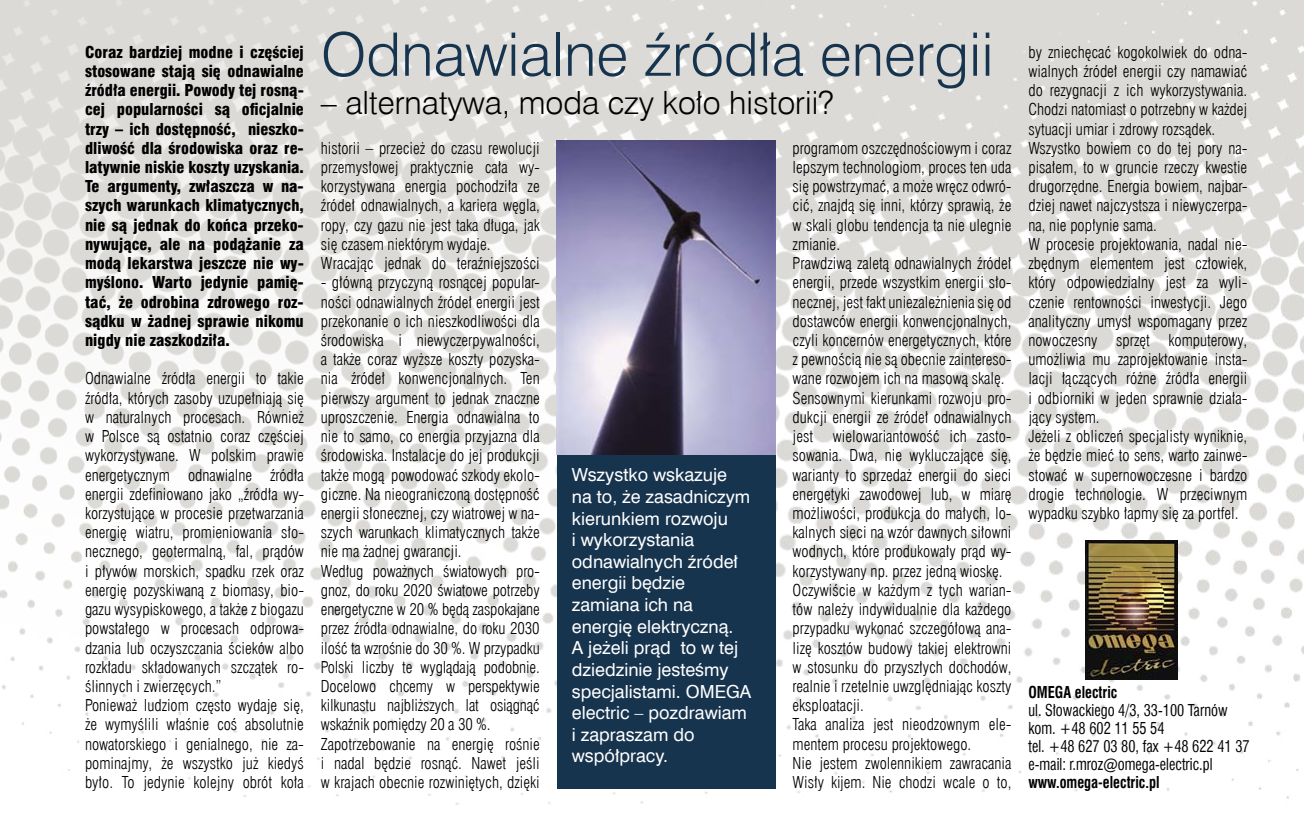
<style>
.page{position:relative;width:1304px;height:840px;background:#fff}
.page>*{position:absolute;margin:0;border:0;box-sizing:border-box;transform-origin:0 0}
.t1{font:60px "Swis 721 Lt EU";color:#17344f}
.t2{font:32px "Swis 721 Lt EU";color:#000}
.t3{font:18px/21.6px "Swis 721 EU Normal";color:#fff}
.t4{font:16px/19.2px "Swis 721 Lt Cn EU";color:#000}
.t5{font:16px/19.2px "Swis 721 Blk Cn EU";color:#000;text-align:justify}
.t6{font:16px/18px "Swis 721 Cn EU";color:#000;scale:.9 1}
.t7{font:700 16px "Swis 721 Cn EU";color:#000;scale:.9 1}
</style>
<div class="page">
<img style="left:0;top:0;width:1304px;height:805px">
<img style="left:557px;top:141px;width:219px;height:313px">
<div style="left:557px;top:454px;width:219px;height:333px;background:#17344f"></div>
<img style="left:1085px;top:540px;width:93px;height:139px">
<p class="t5" style="left:85px;top:43px;width:220px">Coraz bardziej modne i częściej stosowane stają się odnawialne źródła energii. Powody tej rosną&shy;cej popularności są oficjalnie trzy – ich dostępność, nieszko&shy;dliwość dla środowiska oraz re&shy;latywnie niskie koszty uzyskania.<br>Te argumenty, zwłaszcza w na&shy;szych warunkach klimatycznych, nie są jednak do końca przeko&shy;nywujące, ale na podążanie za modą lekarstwa jeszcze nie wy&shy;myślono. Warto jedynie pamię&shy;tać, że odrobina zdrowego roz&shy;sądku w żadnej sprawie nikomu nigdy nie zaszkodziła.</p>
<p class="t4" style="left:85px;top:369px;width:220px">Odnawialne źródła energii to takie źródła, których zasoby uzupełniają się w naturalnych procesach. Również w Polsce są ostatnio coraz częściej wykorzystywane. W polskim prawie energetycznym odnawialne źródła energii zdefiniowano jako „źródła wy&shy;korzystujące w procesie przetwarzania energię wiatru, promieniowania sło&shy;necznego, geotermalną, fal, prądów i pływów morskich, spadku rzek oraz energię pozyskiwaną z biomasy, bio&shy;gazu wysypiskowego, a także z biogazu powstałego w procesach odprowa&shy;dzania lub oczyszczania ścieków albo rozkładu składowanych szczątek ro&shy;ślinnych i zwierzęcych.”<br>Ponieważ ludziom często wydaje się, że wymyślili właśnie coś absolutnie nowatorskiego i genialnego, nie za&shy;pominajmy, że wszystko już kiedyś było. To jedynie kolejny obrót koła</p>
<h1 class="t1" style="left:321px;top:18px;width:674px">Odnawialne źródła energii</h1>
<h2 class="t2" style="left:321px;top:83px;width:515px">– alternatywa, moda czy koło historii?</h2>
<p class="t4" style="left:321px;top:138px;width:220px">historii – przecież do czasu rewolucji przemysłowej praktycznie cała wy&shy;korzystywana energia pochodziła ze źródeł odnawialnych, a kariera węgla, ropy, czy gazu nie jest taka długa, jak się czasem niektórym wydaje.<br>Wracając jednak do teraźniejszości</p>
<p class="t4" style="left:321px;top:273px;width:220px">- główną przyczyną rosnącej popular&shy;ności odnawialnych źródeł energii jest przekonanie o ich nieszkodliwości dla środowiska i niewyczerpywalności, a także coraz wyższe koszty pozyska&shy;nia źródeł konwencjonalnych. Ten pierwszy argument to jednak znaczne uproszczenie. Energia odnawialna to nie to samo, co energia przyjazna dla środowiska. Instalacje do jej produkcji także mogą powodować szkody ekolo&shy;giczne. Na nieograniczoną dostępność energii słonecznej, czy wiatrowej w na&shy;szych warunkach klimatycznych także nie ma żadnej gwarancji.<br>Według poważnych światowych pro&shy;gnoz, do roku 2020 światowe potrzeby energetyczne w 20 % będą zaspokajane przez źródła odnawialne, do roku 2030 ilość ta wzrośnie do 30 %. W przypadku Polski liczby te wyglądają podobnie.<br>Docelowo chcemy w perspektywie kilkunastu najbliższych lat osiągnąć wskaźnik pomiędzy 20 a 30 %.<br>Zapotrzebowanie na energię rośnie i nadal będzie rosnąć. Nawet jeśli w krajach obecnie rozwiniętych, dzięki</p>
<p class="t4" style="left:793px;top:138px;width:220px">programom oszczędnościowym i coraz lepszym technologiom, proces ten uda się powstrzymać, a może wręcz odwró&shy;cić, znajdą się inni, którzy sprawią, że w skali globu tendencja ta nie ulegnie zmianie.<br>Prawdziwą zaletą odnawialnych źródeł energii, przede wszystkim energii sło&shy;necznej, jest fakt uniezależnienia się od dostawców energii konwencjonalnych, czyli koncernów energetycznych, które z pewnością nie są obecnie zaintereso&shy;wane rozwojem ich na masową skalę.<br>Sensownymi kierunkami rozwoju pro&shy;dukcji energii ze źródeł odnawialnych jest wielowariantowość ich zasto&shy;sowania. Dwa, nie wykluczające się, warianty to sprzedaż energii do sieci energetyki zawodowej lub, w miarę możliwości, produkcja do małych, lo&shy;kalnych sieci na wzór dawnych siłowni wodnych, które produkowały prąd wy&shy;korzystywany np. przez jedną wioskę.<br>Oczywiście w każdym z tych warian&shy;tów należy indywidualnie dla każdego przypadku wykonać szczegółową ana&shy;lizę kosztów budowy takiej elektrowni w stosunku do przyszłych dochodów, realnie i rzetelnie uwzględniając koszty eksploatacji.<br>Taka analiza jest nieodzownym ele&shy;mentem procesu projektowego.<br>Nie jestem zwolennikiem zawracania Wisły kijem. Nie chodzi wcale o to,</p>
<p class="t3" style="left:572px;top:464px;width:181px">Wszystko wskazuje na to, że zasadniczym kierunkiem rozwoju<br>i wykorzystania odnawialnych źródeł energii będzie zamiana ich na energię elektryczną.<br>A jeżeli prąd to w tej dziedzinie jesteśmy specjalistami. OMEGA electric – pozdrawiam i zapraszam do współpracy.</p>
<p class="t4" style="left:1028px;top:42px;width:220px">by zniechęcać kogokolwiek do odna&shy;wialnych źródeł energii czy namawiać do rezygnacji z ich wykorzystywania.<br>Chodzi natomiast o potrzebny w każdej sytuacji umiar i zdrowy rozsądek.<br>Wszystko bowiem co do tej pory na&shy;pisałem, to w gruncie rzeczy kwestie drugorzędne. Energia bowiem, najbar&shy;dziej nawet najczystsza i niewyczerpa&shy;na, nie popłynie sama.<br>W procesie projektowania, nadal nie&shy;zbędnym elementem jest człowiek, który odpowiedzialny jest za wyli&shy;czenie rentowności inwestycji. Jego analityczny umysł wspomagany przez nowoczesny sprzęt komputerowy, umożliwia mu zaprojektowanie insta&shy;lacji łączących różne źródła energii i odbiorniki w jeden sprawnie działa&shy;jący system.<br>Jeżeli z obliczeń specjalisty wyniknie, że będzie mieć to sens, warto zainwe&shy;stować w supernowoczesne i bardzo drogie technologie. W przeciwnym wypadku szybko łapmy się za portfel.</p>
<p class="t7" style="left:1028px;top:681px;width:100px">OMEGA electric</p>
<p class="t6" style="left:1028px;top:700px;width:247px">ul. Słowackiego 4/3, 33-100 Tarnów kom. +48 602 11 55 54<br>tel. +48 627 03 80, fax +48 622 41 37 e-mail: r.mroz@omega-electric.pl</p>
<p class="t7" style="left:1028px;top:771px;width:147px">www.omega-electric.pl</p>
</div>
